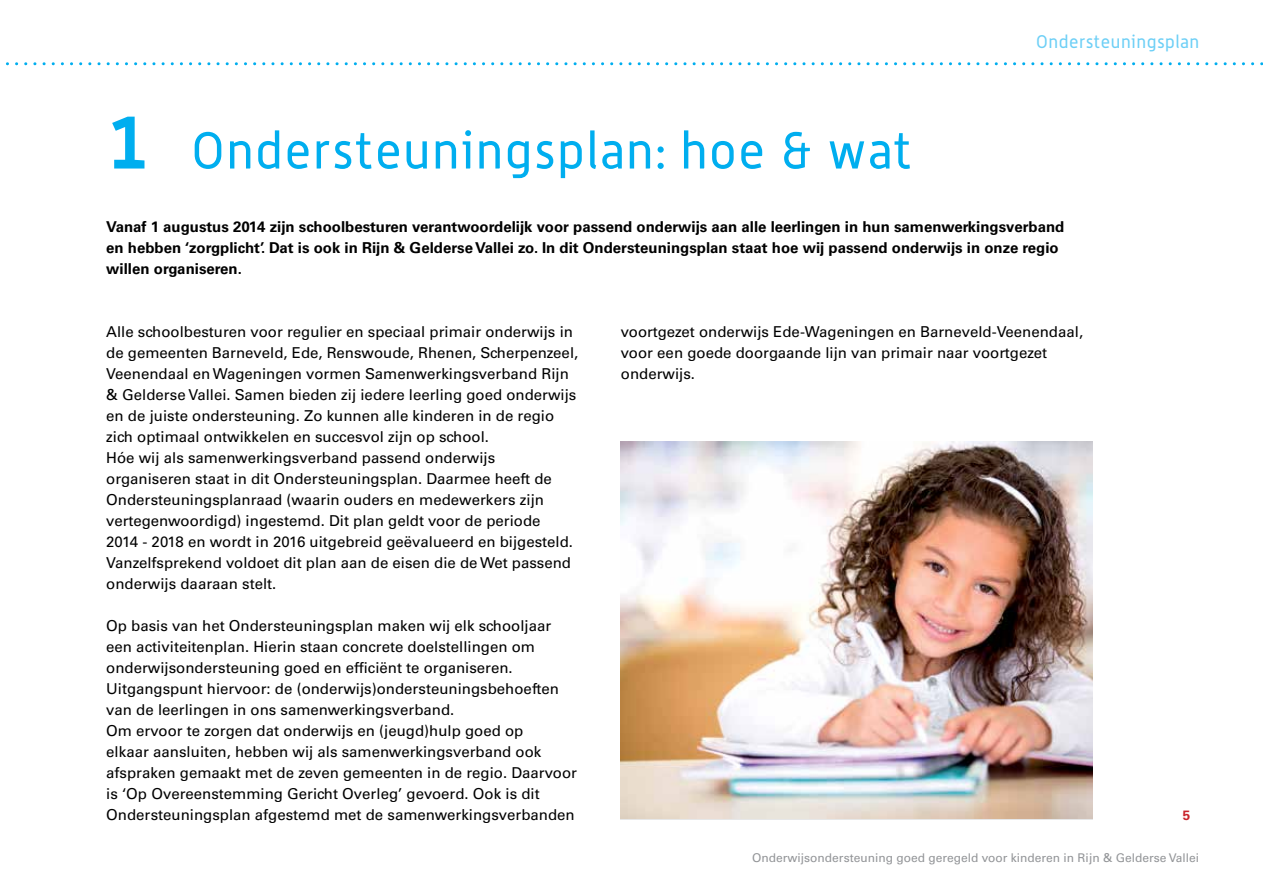
<style>
.page{position:relative;width:1263px;height:893px;background:#fff}
.page>*{position:absolute;margin:0;border:0;box-sizing:border-box;transform-origin:0 0}
.t1{font:51px "Alwyn";letter-spacing:.03em;color:#00aeef}
.t2{font:18px "Alwyn";letter-spacing:.03em;color:#6dcff6}
.t3{font:15px/21px "Univers LT Std";color:#000}
.t4{font:700 15px/21px "Univers LT Std";color:#000}
.t5{font:700 13.5px "Univers LT Std";color:#c9252c}
.t6{font:12px "Univers LT Std";color:#939598}
.s1{font-weight:700;font-size:75px}
</style>
<div class="page">
<svg style="left:6px;top:62px;width:1257px;height:3px"></svg>
<img style="left:621px;top:442px;width:472px;height:376px">
<h1 class="t1" style="left:106px;top:120px;width:807px"><span class="s1">1</span> Ondersteuningsplan: hoe &amp; wat</h1>
<p class="t2" style="left:1036px;top:31px;width:165px">Ondersteuningsplan</p>
<p class="t4" style="left:106px;top:216px;width:959px">Vanaf 1 augustus 2014 zijn schoolbesturen verantwoordelijk voor passend onderwijs aan alle leerlingen in hun samenwerkingsverband en hebben ‘zorgplicht’. Dat is ook in Rijn &amp; Gelderse Vallei zo. In dit Ondersteuningsplan staat hoe wij passend onderwijs in onze regio willen organiseren.</p>
<p class="t3" style="left:106px;top:321px;width:473px">Alle schoolbesturen voor regulier en speciaal primair onderwijs in de gemeenten Barneveld, Ede, Renswoude, Rhenen, Scherpenzeel, Veenendaal en Wageningen vormen Samenwerkingsverband Rijn &amp; Gelderse Vallei. Samen bieden zij iedere leerling goed onderwijs en de juiste ondersteuning. Zo kunnen alle kinderen in de regio zich optimaal ontwikkelen en succesvol zijn op school.<br>Hóe wij als samenwerkingsverband passend onderwijs organiseren staat in dit Ondersteuningsplan. Daarmee heeft de Ondersteuningsplanraad (waarin ouders en medewerkers zijn vertegenwoordigd) ingestemd. Dit plan geldt voor de periode<br>2014 - 2018 en wordt in 2016 uitgebreid geëvalueerd en bijgesteld.<br>Vanzelfsprekend voldoet dit plan aan de eisen die de Wet passend onderwijs daaraan stelt.</p>
<p class="t3" style="left:106px;top:615px;width:472px">Op basis van het Ondersteuningsplan maken wij elk schooljaar een activiteitenplan. Hierin staan concrete doelstellingen om onderwijsondersteuning goed en efficiënt te organiseren.<br>Uitgangspunt hiervoor: de (onderwijs)ondersteuningsbehoeften van de leerlingen in ons samenwerkingsverband.<br>Om ervoor te zorgen dat onderwijs en (jeugd)hulp goed op<br>elkaar aansluiten, hebben wij als samenwerkingsverband ook afspraken gemaakt met de zeven gemeenten in de regio. Daarvoor is ‘Op Overeenstemming Gericht Overleg’ gevoerd. Ook is dit Ondersteuningsplan afgestemd met de samenwerkingsverbanden</p>
<p class="t3" style="left:621px;top:321px;width:464px">voortgezet onderwijs Ede-Wageningen en Barneveld-Veenendaal, voor een goede doorgaande lijn van primair naar voortgezet onderwijs.</p>
<p class="t5" style="left:1183px;top:807px;width:9px">5</p>
<p class="t6" style="left:752px;top:850px;width:448px">Onderwijsondersteuning goed geregeld voor kinderen in Rijn &amp; Gelderse Vallei</p>
</div>
